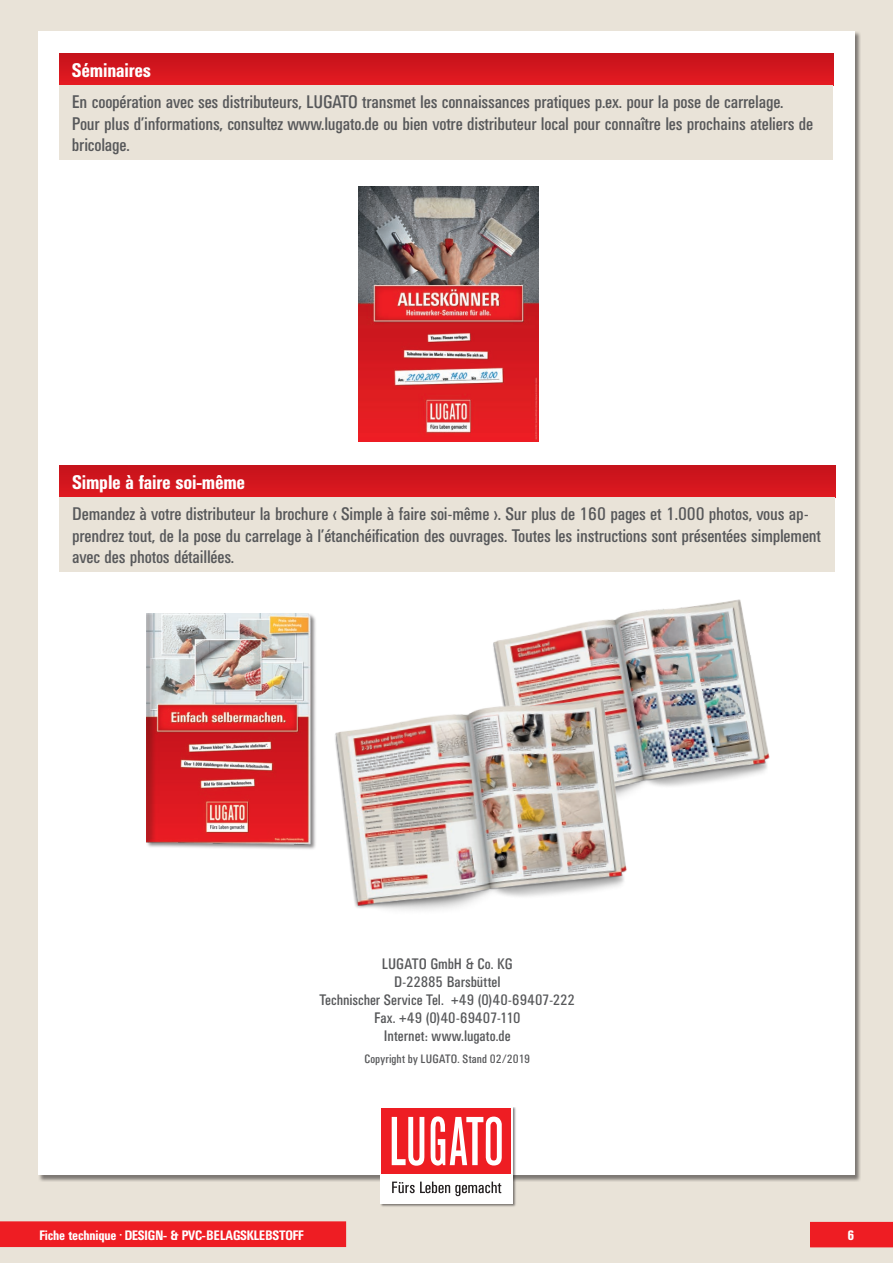
<style>
.page{position:relative;width:893px;height:1263px;background:#e9e3d8}
.page>*{position:absolute;margin:0;border:0;box-sizing:border-box;transform-origin:0 0}
.t1{font:500 condensed 19.5px "UN11";color:#fff}
.t2{font:condensed 18px/21.6px "UN11";color:#57585a}
.t3{font:condensed 15px/18px "UN11";letter-spacing:.005em;color:#57585a;text-align:center}
.t4{font:500 condensed 13.5px "UN11";color:#fff}
.t5{font:condensed 12px "UN11";letter-spacing:.02em;color:#57585a}
</style>
<div class="page">
<div style="left:810px;top:1222px;width:83px;height:25px;background:#ee1d23"></div>
<div style="left:38px;top:31px;width:817px;height:1144px;background:#fff"></div>
<div style="left:380px;top:1107px;width:137px;height:101px;background:#231f20;opacity:.55"></div>
<div style="left:380px;top:1106px;width:133px;height:97px;background:#fff"></div>
<div style="left:382px;top:1108px;width:129px;height:66px;background:#ee1d23"></div>
<svg style="left:392px;top:1117px;width:32px;height:49px"></svg>
<svg style="left:430px;top:1116px;width:72px;height:50px"></svg>
<svg style="left:392px;top:1181px;width:109px;height:15px"></svg>
<img style="left:358px;top:186px;width:181px;height:255px">
<img style="left:493px;top:599px;width:277px;height:188px">
<img style="left:147px;top:614px;width:169px;height:235px">
<img style="left:335px;top:690px;width:306px;height:220px">
<div style="left:59px;top:53px;width:774px;height:32px;background:linear-gradient(to bottom,#c3121b,#e41a22)"></div>
<div style="left:59px;top:85px;width:774px;height:75px;background:#e9e3d8"></div>
<div style="left:60px;top:465px;width:775px;height:32px;background:linear-gradient(to right,#d2161e,#d2161e)"></div>
<div style="left:60px;top:497px;width:775px;height:75px;background:#e9e3d8"></div>
<div style="left:0;top:1221px;width:346px;height:26px;background:#ee1d23"></div>
<p class="t1" style="left:72px;top:59px;width:80px">Séminaires</p>
<p class="t2" style="left:72px;top:91px;width:743px">En coopération avec ses distributeurs, LUGATO transmet les connaissances pratiques p.ex. pour la pose de carrelage.<br>Pour plus d’informations, consultez www.lugato.de ou bien votre distributeur local pour connaître les prochains ateliers de bricolage.</p>
<p class="t1" style="left:72px;top:471px;width:174px">Simple à faire soi-même</p>
<p class="t2" style="left:72px;top:503px;width:750px">Demandez à votre distributeur la brochure « Simple à faire soi-même ». Sur plus de 160 pages et 1.000 photos, vous ap&shy;prendrez tout, de la pose du carrelage à l’étanchéification des ouvrages. Toutes les instructions sont présentées simplement avec des photos détaillées.</p>
<p class="t3" style="left:319px;top:954px;width:257px">LUGATO GmbH &amp; Co. KG<br>D-22885 Barsbüttel<br>Technischer Service Tel. +49 (0)40-69407-222<br>Fax. +49 (0)40-69407-110<br>Internet: www.lugato.de</p>
<p class="t5" style="left:364px;top:1052px;width:167px">Copyright by LUGATO. Stand 02/2019</p>
<p class="t4" style="left:39px;top:1227px;width:266px">Fiche technique <sup>•</sup> DESIGN- &amp; PVC-BELAGSKLEBSTOFF</p>
<p class="t4" style="left:847px;top:1227px;width:8px">6</p>
</div>
